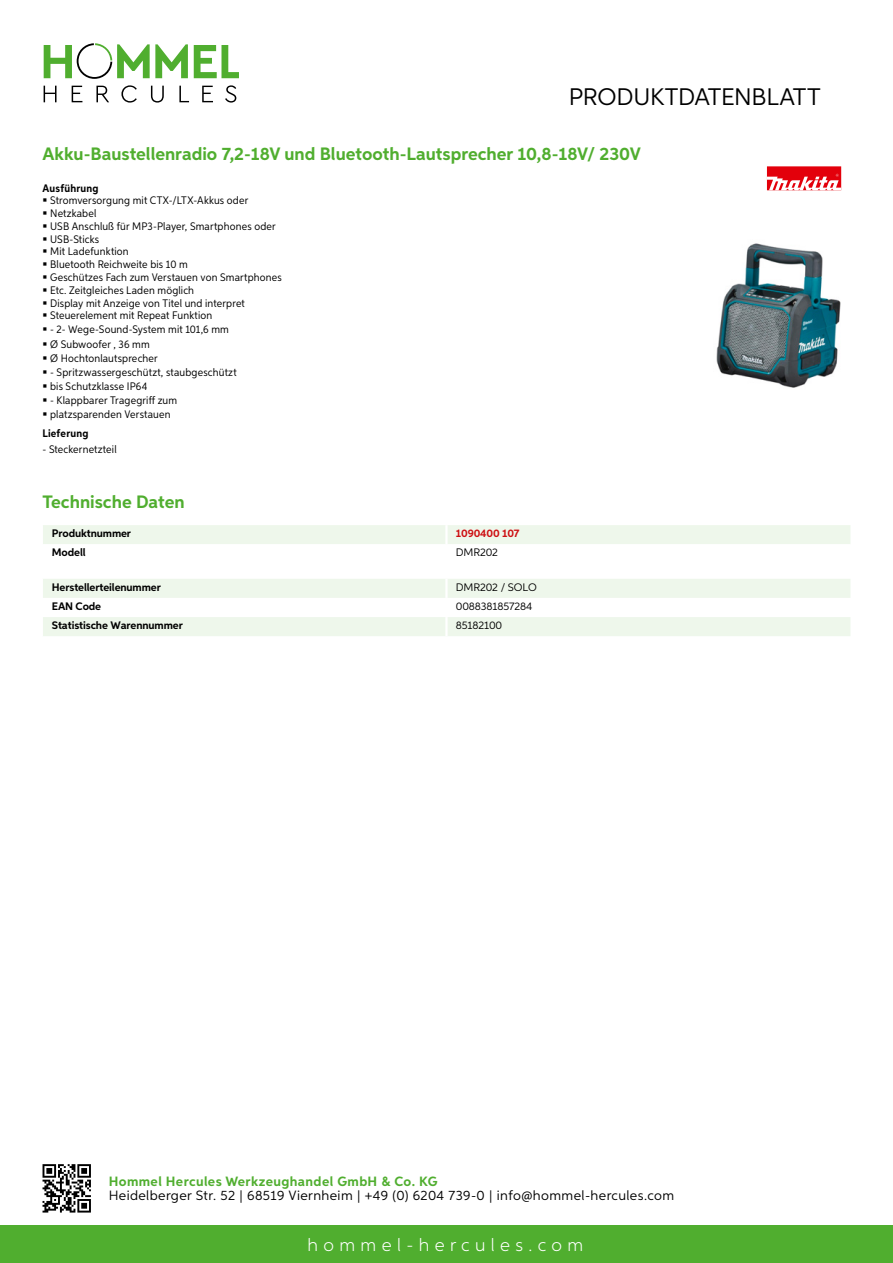
<style>
.page{position:relative;width:893px;height:1263px;background:#fff}
.page>*{position:absolute;margin:0;border:0;box-sizing:border-box;transform-origin:0 0}
.t1{font:24px "Aspira";letter-spacing:-.01em;color:#000}
.t2{font:700 18px "Aspira";color:#50ae2f}
.t3{font:300 18px "Aspira";letter-spacing:.3em;color:#fff}
.t4{font:13.5px "Aspira";letter-spacing:.03em;color:#000}
.t5{font:700 13.5px "Aspira";letter-spacing:.03em;color:#50ae2f}
.t6{font:10.95px/12.8px "Aspira Nar";letter-spacing:.015em;color:#000}
.t7{font:700 10.95px "Aspira";letter-spacing:-.01em;color:#000}
.t8{font:10.95px "Aspira";letter-spacing:-.01em;color:#000}
.t9{font:700 10.95px "Aspira Nar";letter-spacing:.02em;color:#000}
.t10{font:700 10.95px "Aspira";letter-spacing:-.01em;color:#cd1013}
</style>
<div class="page">
<div style="left:0;top:1226px;width:893px;height:37px;background:#50ae2f"></div>
<svg style="left:43px;top:1164px;width:48px;height:48px"></svg>
<svg style="left:194px;top:45px;width:45px;height:33px"></svg>
<svg style="left:44px;top:43px;width:144px;height:36px"></svg>
<svg style="left:44px;top:86px;width:13px;height:16px"></svg>
<svg style="left:72px;top:86px;width:10px;height:16px"></svg>
<svg style="left:96px;top:86px;width:13px;height:16px"></svg>
<svg style="left:121px;top:85px;width:16px;height:18px"></svg>
<svg style="left:151px;top:86px;width:13px;height:17px"></svg>
<svg style="left:179px;top:86px;width:10px;height:16px"></svg>
<svg style="left:202px;top:86px;width:11px;height:16px"></svg>
<svg style="left:225px;top:85px;width:11px;height:18px"></svg>
<div style="left:43px;top:525px;width:807px;height:19px;background:#eef7eb"></div>
<svg style="left:43px;top:579px;width:807px;height:57px"></svg>
<hr style="left:445px;top:617px;width:3px;height:19px;background:#fff">
<img style="left:716px;top:243px;width:125px;height:145px">
<svg style="left:766px;top:166px;width:76px;height:25px"></svg>
<div style="left:767px;top:166px;width:74px;height:24px;background:#e3000b"></div>
<svg style="left:767px;top:174px;width:74px;height:16px"></svg>
<h1 class="t1" style="left:569px;top:82px;width:253px">Produktdatenblatt</h1>
<h2 class="t2" style="left:43px;top:142px;width:600px">Akku-Baustellenradio 7,2-18V und Bluetooth-Lautsprecher 10,8-18V/ 230V</h2>
<p class="t9" style="left:43px;top:181px;width:58px">Ausführung</p>
<p class="t6" style="left:50px;top:194px;width:233px">Stromversorgung mit CTX-/LTX-Akkus oder<br>Netzkabel<br>USB Anschluß für MP3-Player, Smartphones oder<br>USB-Sticks<br>Mit Ladefunktion<br>Bluetooth Reichweite bis 10 m<br>Geschützes Fach zum Verstauen von Smartphones<br>Etc. Zeitgleiches Laden möglich<br>Display mit Anzeige von Titel und interpret<br>Steuerelement mit Repeat Funktion</p>
<p class="t6" style="left:50px;top:322px;width:180px;line-height:14.1px">- 2- Wege-Sound-System mit 101,6 mm<br>Ø Subwoofer , 36 mm<br>Ø Hochtonlautsprecher</p>
<p class="t6" style="left:50px;top:365px;width:188px;line-height:14.1px">- Spritzwassergeschützt, staubgeschützt bis Schutzklasse IP64</p>
<p class="t6" style="left:50px;top:393px;width:129px;line-height:14.1px">- Klappbarer Tragegriff zum platzsparenden Verstauen</p>
<p class="t9" style="left:43px;top:427px;width:47px">Lieferung</p>
<p class="t6" style="left:43px;top:442px;width:76px">- Steckernetzteil</p>
<h2 class="t2" style="left:43px;top:491px;width:144px">Technische Daten</h2>
<p class="t7" style="left:52px;top:526px;width:81px">Produktnummer</p>
<p class="t10" style="left:456px;top:526px;width:65px">1090400 107</p>
<p class="t7" style="left:52px;top:546px;width:35px">Modell</p>
<p class="t8" style="left:456px;top:546px;width:44px">DMR202</p>
<p class="t7" style="left:52px;top:580px;width:111px">Herstellerteilenummer</p>
<p class="t8" style="left:456px;top:580px;width:67px">DMR202 / SOLO</p>
<p class="t7" style="left:52px;top:599px;width:51px">EAN Code</p>
<p class="t8" style="left:456px;top:599px;width:78px">0088381857284</p>
<p class="t7" style="left:52px;top:618px;width:132px">Statistische Warennummer</p>
<p class="t8" style="left:456px;top:618px;width:48px">85182100</p>
<p class="t5" style="left:109px;top:1172px;width:330px">Hommel Hercules Werkzeughandel GmbH &amp; Co. KG</p>
<p class="t4" style="left:109px;top:1187px;width:567px">Heidelberger Str. 52 | 68519 Viernheim | +49 (0) 6204 739-0 | info@hommel-hercules.com</p>
<h2 class="t3" style="left:307px;top:1234px;width:277px">hommel-hercules.com</h2>
</div>
